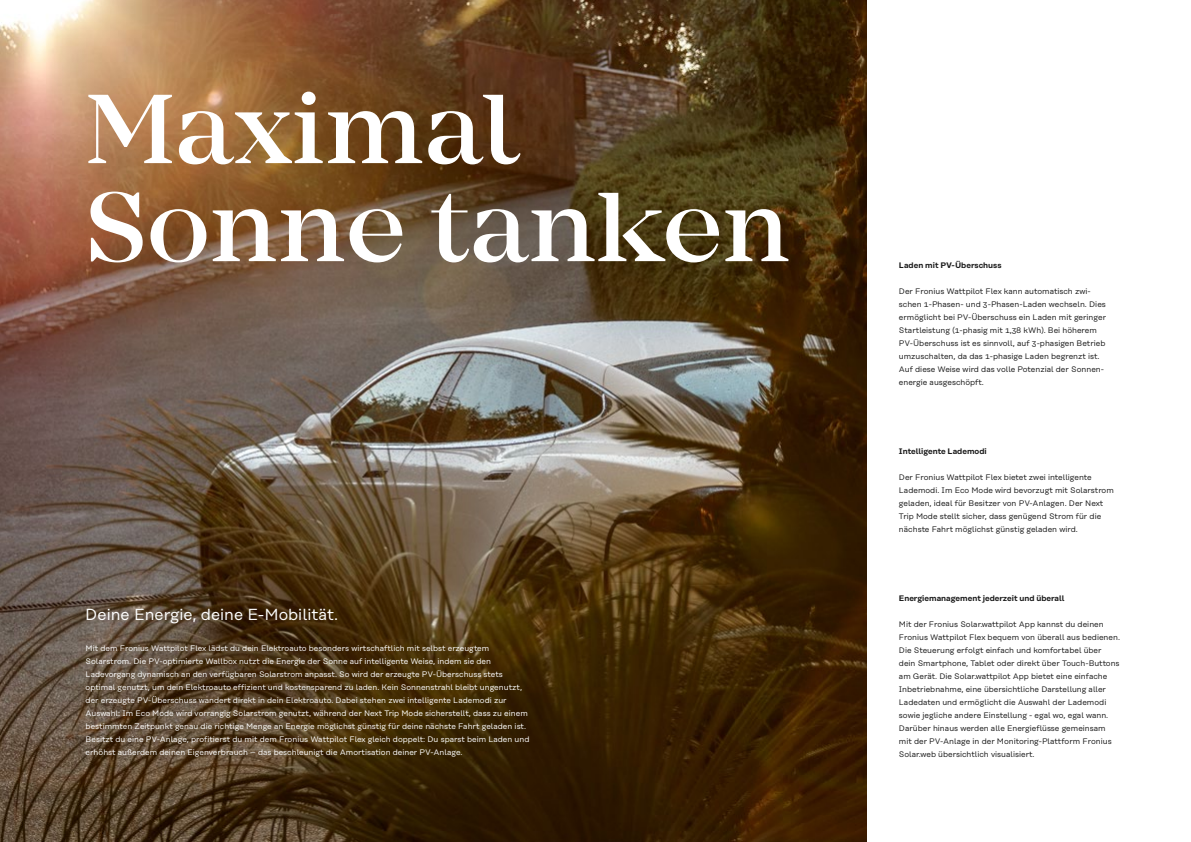
<style>
.page{position:relative;width:1191px;height:842px;background:#fff}
.page>*{position:absolute;margin:0;border:0;box-sizing:border-box;transform-origin:0 0}
.t1{font:500 102px/98px "Mirador";color:#fff}
.t2{font:16px "Rational Text";color:#fff}
.t3{font:8px/13px "Rational Text";color:#191919}
.t4{font:8px/13px "Rational Text";color:#fff}
.t5{font:600 8px "Rational Text";color:#191919}
</style>
<div class="page">
<img style="left:0;top:0;width:866px;height:842px">
<h1 class="t1" style="left:85px;top:81px;width:707px">Maximal<br>Sonne tanken</h1>
<h2 class="t2" style="left:85px;top:605px;width:254px">Deine Energie, deine E-Mobilität.</h2>
<p class="t4" style="left:86px;top:642px;width:445px">Mit dem Fronius Wattpilot Flex lädst du dein Elektroauto besonders wirtschaftlich mit selbst erzeugtem Solarstrom. Die PV-optimierte Wallbox nutzt die Energie der Sonne auf intelligente Weise, indem sie den Ladevorgang dynamisch an den verfügbaren Solarstrom anpasst. So wird der erzeugte PV-Überschuss stets optimal genutzt, um dein Elektroauto effizient und kostensparend zu laden. Kein Sonnenstrahl bleibt ungenutzt, der erzeugte PV-Überschuss wandert direkt in dein Elektroauto. Dabei stehen zwei intelligente Lademodi zur Auswahl: Im Eco Mode wird vorrangig Solarstrom genutzt, während der Next Trip Mode sicherstellt, dass zu einem bestimmten Zeitpunkt genau die richtige Menge an Energie möglichst günstig für deine nächste Fahrt geladen ist.<br>Besitzt du eine PV-Anlage, profitierst du mit dem Fronius Wattpilot Flex gleich doppelt: Du sparst beim Laden und erhöhst außerdem deinen Eigenverbrauch – das beschleunigt die Amortisation deiner PV-Anlage.</p>
<p class="t5" style="left:899px;top:260px;width:104px">Laden mit PV-Überschuss</p>
<p class="t3" style="left:899px;top:285px;width:209px">Der Fronius Wattpilot Flex kann automatisch zwi&shy;schen 1-Phasen- und 3-Phasen-Laden wechseln. Dies ermöglicht bei PV-Überschuss ein Laden mit geringer Startleistung (1-phasig mit 1,38 kWh). Bei höherem PV-Überschuss ist es sinnvoll, auf 3-phasigen Betrieb umzuschalten, da das 1-phasige Laden begrenzt ist.<br>Auf diese Weise wird das volle Potenzial der Sonnen&shy;energie ausgeschöpft.</p>
<p class="t5" style="left:899px;top:446px;width:89px">Intelligente Lademodi</p>
<p class="t3" style="left:899px;top:470px;width:216px">Der Fronius Wattpilot Flex bietet zwei intelligente Lademodi. Im Eco Mode wird bevorzugt mit Solarstrom geladen, ideal für Besitzer von PV-Anlagen. Der Next Trip Mode stellt sicher, dass genügend Strom für die nächste Fahrt möglichst günstig geladen wird.</p>
<p class="t5" style="left:899px;top:593px;width:167px">Energiemanagement jederzeit und überall</p>
<p class="t3" style="left:899px;top:617px;width:223px">Mit der Fronius Solar.wattpilot App kannst du deinen Fronius Wattpilot Flex bequem von überall aus bedienen.<br>Die Steuerung erfolgt einfach und komfortabel über dein Smartphone, Tablet oder direkt über Touch-Buttons am Gerät. Die Solar.wattpilot App bietet eine einfache Inbetriebnahme, eine übersichtliche Darstellung aller Ladedaten und ermöglicht die Auswahl der Lademodi sowie jegliche andere Einstellung - egal wo, egal wann.<br>Darüber hinaus werden alle Energieflüsse gemeinsam mit der PV-Anlage in der Monitoring-Plattform Fronius Solar.web übersichtlich visualisiert.</p>
</div>
